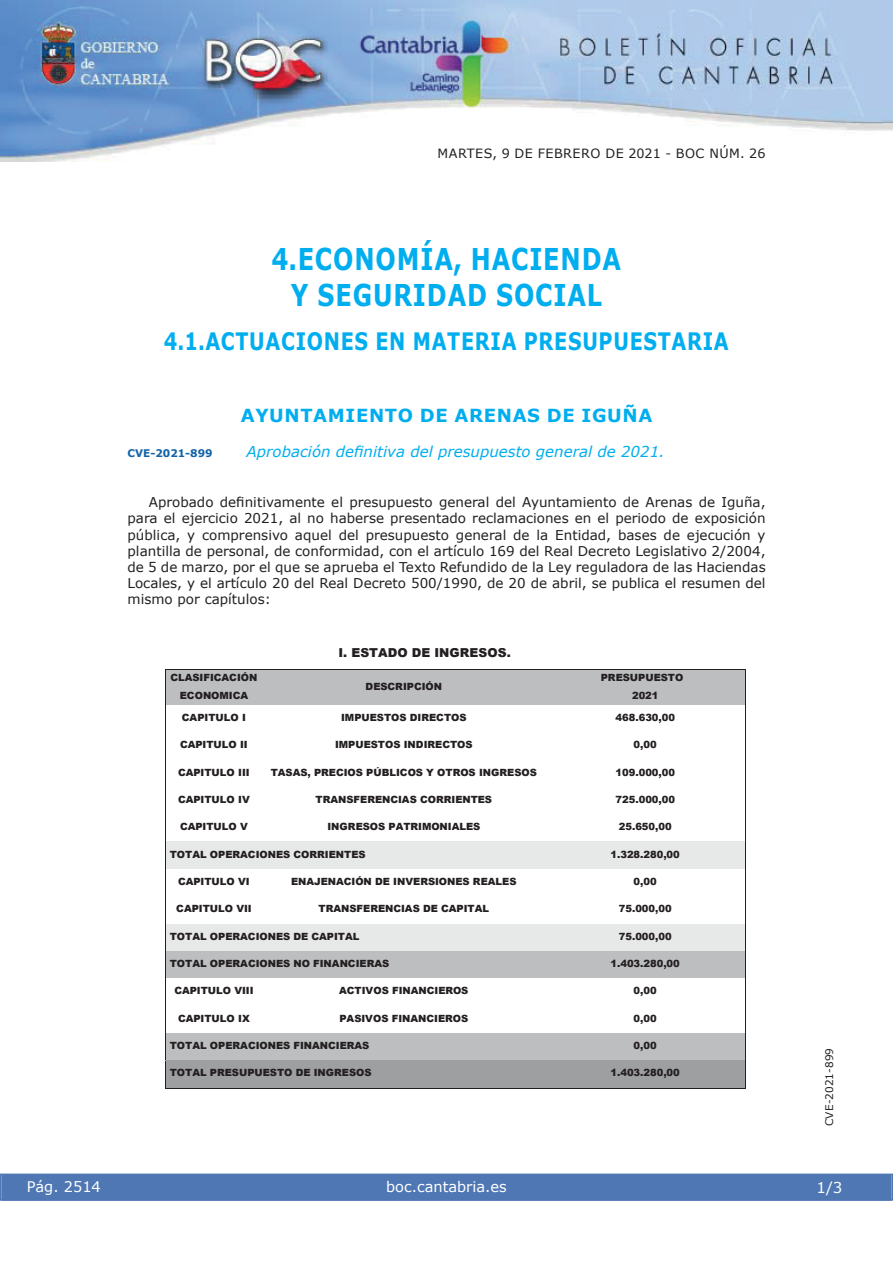
<style>
.page{position:relative;width:893px;height:1263px;background:#fff}
.page>*{position:absolute;margin:0;border:0;box-sizing:border-box;transform-origin:0 0}
.t1{font:700 30px/36px "Verdana";letter-spacing:.035em;color:#00aeef;text-align:center;scale:.8 1}
.t2{font:700 24px "Verdana";letter-spacing:.035em;color:#00aeef;scale:.8 1}
.t3{font:700 18px "Verdana";letter-spacing:.035em;color:#00aeef}
.t4{font:italic 15px "Verdana";color:#00aeef}
.t5{font:15px "Verdana";color:#fff}
.t6{font:14.55px "Verdana";color:#fff}
.t7{font:13.5px/16.2px "Verdana";color:#231f20;text-align:justify}
.t8{font:12.75px "Verdana";letter-spacing:.035em;color:#231f20}
.t9{font:900 12.3px "Arial";color:#231f20}
.t10{font:10.5px "Verdana";color:#231f20}
.t11{font:700 10.5px "Verdana";color:#1263a9}
.t12{font:900 9.9px/17.5px "Arial";color:#231f20;text-align:center}
</style>
<div class="page">
<img style="left:0;top:0;width:893px;height:161px">
<div style="left:1px;top:1174px;width:890px;height:27px;background:#4f77b3"></div>
<div style="left:0;top:1174px;width:893px;height:27px;border:1px solid #4f77b3"></div>
<div style="left:166px;top:670px;width:96px;height:35px;background:#bcbec0"></div>
<div style="left:262px;top:670px;width:283px;height:35px;background:#bcbec0"></div>
<div style="left:545px;top:670px;width:200px;height:35px;background:#bcbec0"></div>
<hr style="left:165px;top:670px;width:97px;height:1px;background:#231f20">
<hr style="left:262px;top:670px;width:483px;height:1px;background:#231f20">
<hr style="left:165px;top:670px;width:1px;height:35px;background:#231f20">
<hr style="left:745px;top:670px;width:1px;height:35px;background:#231f20">
<div style="left:166px;top:842px;width:379px;height:27px;background:#e7e8e8"></div>
<div style="left:545px;top:842px;width:200px;height:27px;background:#e7e8e8"></div>
<div style="left:166px;top:924px;width:379px;height:27px;background:#e7e8e8"></div>
<div style="left:545px;top:924px;width:200px;height:27px;background:#e7e8e8"></div>
<div style="left:166px;top:951px;width:379px;height:28px;background:#bcbec0"></div>
<div style="left:545px;top:951px;width:200px;height:28px;background:#bcbec0"></div>
<div style="left:166px;top:1033px;width:379px;height:28px;background:#bcbec0"></div>
<div style="left:545px;top:1033px;width:200px;height:28px;background:#bcbec0"></div>
<div style="left:166px;top:1061px;width:379px;height:27px;background:#9d9fa1"></div>
<div style="left:545px;top:1061px;width:200px;height:27px;background:#9d9fa1"></div>
<svg style="left:165px;top:705px;width:1px;height:383px"></svg>
<hr style="left:165px;top:1088px;width:380px;height:1px;background:#231f20">
<hr style="left:544px;top:1088px;width:201px;height:1px;background:#231f20">
<svg style="left:745px;top:705px;width:1px;height:384px"></svg>
<p class="t8" style="left:438px;top:145px;width:329px">MARTES, 9 DE FEBRERO DE 2021 - BOC NÚM. 26</p>
<h1 class="t1" style="left:271px;top:240px;width:438px">4.ECONOMÍA, HACIENDA<br>Y SEGURIDAD SOCIAL</h1>
<h2 class="t2" style="left:164px;top:326px;width:708px">4.1.ACTUACIONES EN MATERIA PRESUPUESTARIA</h2>
<h3 class="t3" style="left:241px;top:404px;width:413px">AYUNTAMIENTO DE ARENAS DE IGUÑA</h3>
<p class="t11" style="left:128px;top:446px;width:87px">CVE-2021-899</p>
<h3 class="t4" style="left:247px;top:442px;width:419px">Aprobación definitiva del presupuesto general de 2021.</h3>
<p class="t7" style="left:128px;top:494px;width:640px;text-indent:21px">Aprobado definitivamente el presupuesto general del Ayuntamiento de Arenas de Iguña, para el ejercicio 2021, al no haberse presentado reclamaciones en el periodo de exposición pública, y comprensivo aquel del presupuesto general de la Entidad, bases de ejecución y plantilla de personal, de conformidad, con el artículo 169 del Real Decreto Legislativo 2/2004, de 5 de marzo, por el que se aprueba el Texto Refundido de la Ley reguladora de las Haciendas Locales, y el artículo 20 del Real Decreto 500/1990, de 20 de abril, se publica el resumen del mismo por capítulos:</p>
<p class="t9" style="left:338px;top:643px;width:174px">I. ESTADO DE INGRESOS.</p>
<p class="t12" style="left:170px;top:668px;width:88px">CLASIFICACIÓN<br>ECONOMICA</p>
<p class="t12" style="left:366px;top:677px;width:78px">DESCRIPCIÓN</p>
<p class="t12" style="left:632px;top:668px;width:53px;text-align:left;text-indent:-31px">PRESUPUESTO<br>2021</p>
<p class="t12" style="left:182px;top:708px;width:65px">CAPITULO I</p>
<p class="t12" style="left:341px;top:708px;width:127px">IMPUESTOS DIRECTOS</p>
<p class="t12" style="left:615px;top:708px;width:61px">468.630,00</p>
<p class="t12" style="left:180px;top:735px;width:69px">CAPITULO II</p>
<p class="t12" style="left:335px;top:735px;width:139px">IMPUESTOS INDIRECTOS</p>
<p class="t12" style="left:634px;top:735px;width:25px">0,00</p>
<p class="t12" style="left:178px;top:763px;width:73px">CAPITULO III</p>
<p class="t12" style="left:271px;top:763px;width:268px">TASAS, PRECIOS PÚBLICOS Y OTROS INGRESOS</p>
<p class="t12" style="left:615px;top:763px;width:61px">109.000,00</p>
<p class="t12" style="left:178px;top:790px;width:73px">CAPITULO IV</p>
<p class="t12" style="left:316px;top:790px;width:178px">TRANSFERENCIAS CORRIENTES</p>
<p class="t12" style="left:615px;top:790px;width:61px">725.000,00</p>
<p class="t12" style="left:180px;top:817px;width:69px">CAPITULO V</p>
<p class="t12" style="left:327px;top:817px;width:154px">INGRESOS PATRIMONIALES</p>
<p class="t12" style="left:619px;top:817px;width:54px">25.650,00</p>
<p class="t12" style="left:170px;top:845px;width:197px">TOTAL OPERACIONES CORRIENTES</p>
<p class="t12" style="left:610px;top:845px;width:71px">1.328.280,00</p>
<p class="t12" style="left:178px;top:872px;width:73px">CAPITULO VI</p>
<p class="t12" style="left:291px;top:872px;width:227px">ENAJENACIÓN DE INVERSIONES REALES</p>
<p class="t12" style="left:634px;top:872px;width:25px">0,00</p>
<p class="t12" style="left:176px;top:899px;width:77px">CAPITULO VII</p>
<p class="t12" style="left:318px;top:899px;width:172px">TRANSFERENCIAS DE CAPITAL</p>
<p class="t12" style="left:619px;top:899px;width:54px">75.000,00</p>
<p class="t12" style="left:170px;top:927px;width:191px">TOTAL OPERACIONES DE CAPITAL</p>
<p class="t12" style="left:619px;top:927px;width:54px">75.000,00</p>
<p class="t12" style="left:170px;top:954px;width:221px">TOTAL OPERACIONES NO FINANCIERAS</p>
<p class="t12" style="left:610px;top:954px;width:71px">1.403.280,00</p>
<p class="t12" style="left:174px;top:982px;width:81px">CAPITULO VIII</p>
<p class="t12" style="left:339px;top:982px;width:131px">ACTIVOS FINANCIEROS</p>
<p class="t12" style="left:634px;top:982px;width:25px">0,00</p>
<p class="t12" style="left:178px;top:1009px;width:73px">CAPITULO IX</p>
<p class="t12" style="left:339px;top:1009px;width:130px">PASIVOS FINANCIEROS</p>
<p class="t12" style="left:634px;top:1009px;width:25px">0,00</p>
<p class="t12" style="left:170px;top:1036px;width:201px">TOTAL OPERACIONES FINANCIERAS</p>
<p class="t12" style="left:634px;top:1036px;width:25px">0,00</p>
<p class="t12" style="left:170px;top:1064px;width:203px">TOTAL PRESUPUESTO DE INGRESOS</p>
<p class="t12" style="left:610px;top:1064px;width:71px">1.403.280,00</p>
<h3 class="t6" style="left:27px;top:1177px;width:76px">Pág. 2514</h3>
<h3 class="t6" style="left:386px;top:1178px;width:122px">boc.cantabria.es</h3>
<p class="t10" style="left:823px;top:1126px;width:80px;rotate:-90deg">CVE-2021-899</p>
<h3 class="t5" style="left:816px;top:1178px;width:27px">1/3</h3>
</div>
